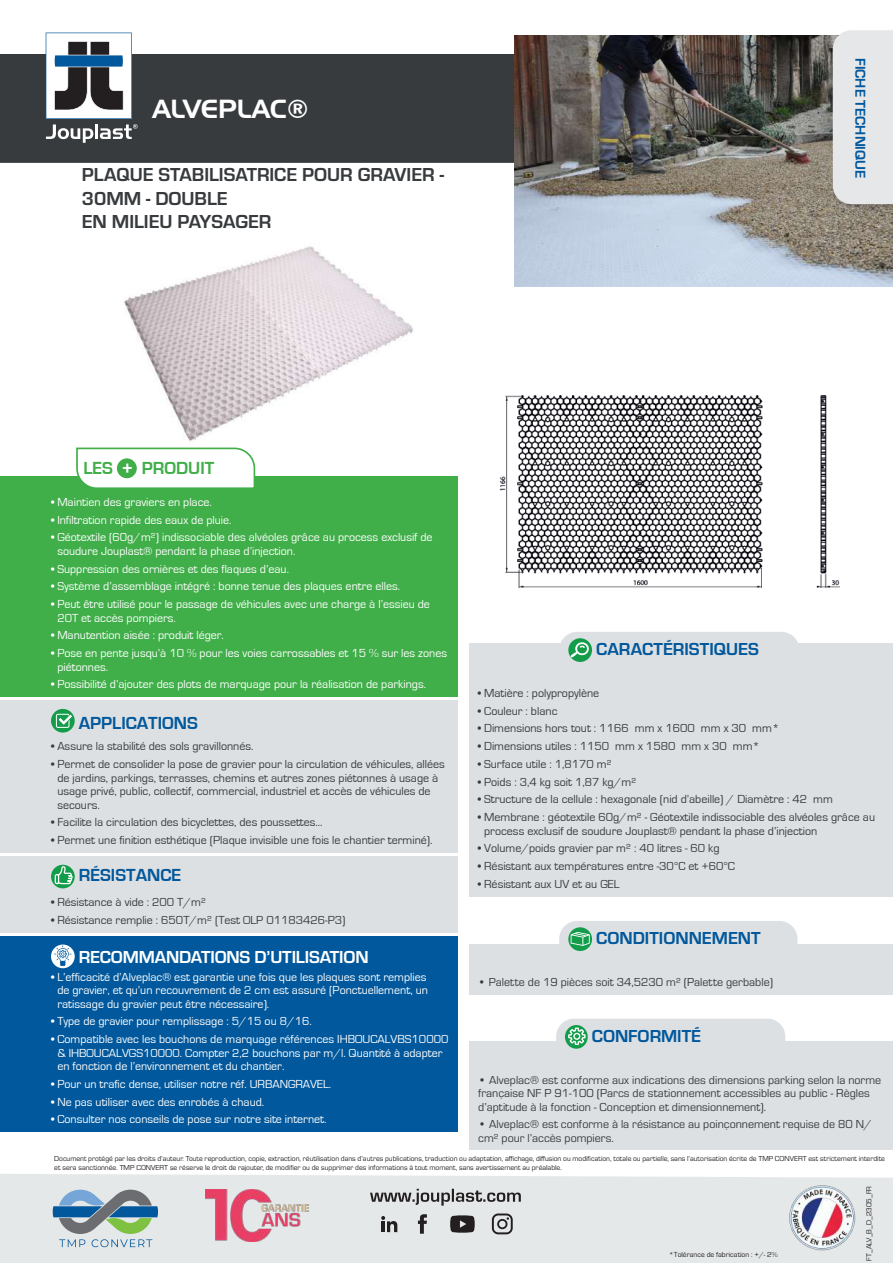
<style>
.page{position:relative;width:893px;height:1263px;background:#fff}
.page>*{position:absolute;margin:0;border:0;box-sizing:border-box;transform-origin:0 0}
.t1{font:25.5px "Handel Gothic BT";color:#fff}
.t2{font:700 19.5px/23.4px "Eurostile";color:#373b3d}
.t3{font:700 18px "Eurostile";color:#01589c}
.t4{font:700 18px "Eurostile";letter-spacing:-.01em;color:#fff}
.t5{font:700 18px "Eurostile";color:#01589c}
.t6{font:700 18px "Eurostile";color:#40ae49}
.t7{font:700 14.7px "Eurostile";color:#01589c}
.t8{font:12px/13.5px "Eurostile";color:#fff}
.t9{font:12px/13.5px "Eurostile";color:#373b3d}
.t10{font:12px/13.5px "Eurostile";color:#373b3d}
.t11{font:7.5px/9px "Eurostile";color:#231f20}
.t12{font:7.5px "Eurostile";color:#231f20}
.s1{color:#fff}
</style>
<div class="page">
<div style="left:0;top:1174px;width:893px;height:89px;background:#e5e8e9"></div>
<div style="left:0;top:54px;width:514px;height:109px;background:#373b3d"></div>
<svg style="left:53px;top:1189px;width:105px;height:58px;background:#96afb7"></svg>
<img style="left:789px;top:1184px;width:66px;height:66px">
<img style="left:205px;top:1190px;width:103px;height:52px">
<svg style="left:370px;top:1189px;width:151px;height:16px;background:#aaabac"></svg>
<svg style="left:450px;top:1215px;width:25px;height:18px"></svg>
<svg style="left:381px;top:1216px;width:16px;height:16px"></svg>
<svg style="left:418px;top:1214px;width:9px;height:20px"></svg>
<svg style="left:492px;top:1213px;width:21px;height:21px"></svg>
<div style="left:469px;top:944px;width:424px;height:50px;background:#dde0e2"></div>
<div style="left:559px;top:921px;width:238px;height:41px;background:#dde0e2;border-radius:18px"></div>
<svg style="left:568px;top:927px;width:24px;height:24px"></svg>
<svg style="left:571px;top:932px;width:19px;height:14px"></svg>
<div style="left:469px;top:643px;width:424px;height:253px;background:#dde0e2"></div>
<div style="left:559px;top:632px;width:240px;height:41px;background:#dde0e2;border-radius:18px"></div>
<svg style="left:568px;top:638px;width:24px;height:24px"></svg>
<svg style="left:571px;top:642px;width:18px;height:16px"></svg>
<img style="left:514px;top:35px;width:379px;height:251px">
<div style="left:830px;top:29px;width:63px;height:184px;background:#231f20;opacity:.15"></div>
<div style="left:833px;top:30px;width:60px;height:174px;background:#e6e7e9"></div>
<img style="left:499px;top:395px;width:340px;height:192px">
<svg style="left:46px;top:33px;width:92px;height:110px"></svg>
<div style="left:0;top:476px;width:458px;height:221px;background:#40ae49"></div>
<div style="left:0;top:700px;width:458px;height:153px;background:#dde0e2"></div>
<svg style="left:51px;top:709px;width:24px;height:24px"></svg>
<svg style="left:56px;top:714px;width:16px;height:14px"></svg>
<div style="left:0;top:856px;width:458px;height:76px;background:#dde0e2"></div>
<div style="left:51px;top:865px;width:24px;height:23px;background:#139d4a;border-radius:50%"></div>
<svg style="left:54px;top:864px;width:19px;height:21px"></svg>
<div style="left:0;top:936px;width:458px;height:196px;background:#01589c"></div>
<svg style="left:51px;top:944px;width:24px;height:24px"></svg>
<svg style="left:54px;top:945px;width:17px;height:21px"></svg>
<img style="left:124px;top:246px;width:289px;height:195px">
<svg style="left:76px;top:447px;width:180px;height:41px"></svg>
<div style="left:117px;top:458px;width:20px;height:20px;background:#40ae49;border-radius:50%"></div>
<div style="left:470px;top:1041px;width:423px;height:109px;background:#dde0e2"></div>
<div style="left:556px;top:1019px;width:229px;height:41px;background:#dde0e2;border-radius:18px"></div>
<svg style="left:565px;top:1025px;width:23px;height:24px"></svg>
<svg style="left:568px;top:1027px;width:18px;height:18px"></svg>
<h1 class="t1" style="left:152px;top:94px;width:157px">ALVEPLAC®</h1>
<h2 class="t2" style="left:82px;top:162px;width:364px">PLAQUE STABILISATRICE POUR GRAVIER -<br>30MM - DOUBLE<br>EN MILIEU PAYSAGER</h2>
<p class="t7" style="left:871px;top:58px;width:122px;rotate:90deg">FICHE TECHNIQUE</p>
<h3 class="t6" style="left:83px;top:459px;width:132px">LES <span class="s1">+</span> PRODUIT</h3>
<p class="t8" style="left:51px;top:495px;width:162px">• Maintien des graviers en place.</p>
<p class="t8" style="left:51px;top:513px;width:182px">• Infiltration rapide des eaux de pluie.</p>
<p class="t8" style="left:57px;top:531px;width:377px;text-indent:-6px">• Géotextile (60g/m²) indissociable des alvéoles grâce au process exclusif de soudure Jouplast® pendant la phase d’injection.</p>
<p class="t8" style="left:51px;top:562px;width:240px">• Suppression des ornières et des flaques d’eau.</p>
<p class="t8" style="left:51px;top:580px;width:351px">• Système d’assemblage intégré : bonne tenue des plaques entre elles.</p>
<p class="t8" style="left:57px;top:597px;width:374px;text-indent:-6px">• Peut être utilisé pour le passage de véhicules avec une charge à l’essieu de<br>20T et accès pompiers.</p>
<p class="t8" style="left:51px;top:629px;width:174px">• Manutention aisée : produit léger.</p>
<p class="t8" style="left:57px;top:647px;width:391px;text-indent:-6px">• Pose en pente jusqu’à 10 % pour les voies carrossables et 15 % sur les zones piétonnes.</p>
<p class="t8" style="left:51px;top:678px;width:376px">• Possibilité d’ajouter des plots de marquage pour la réalisation de parkings.</p>
<h3 class="t5" style="left:79px;top:713px;width:121px">APPLICATIONS</h3>
<p class="t9" style="left:51px;top:740px;width:204px">• Assure la stabilité des sols gravillonnés.</p>
<p class="t9" style="left:57px;top:758px;width:389px;text-indent:-6px">• Permet de consolider la pose de gravier pour la circulation de véhicules, allées de jardins, parkings, terrasses, chemins et autres zones piétonnes à usage à usage privé, public, collectif, commercial, industriel et accès de véhicules de secours.</p>
<p class="t9" style="left:51px;top:816px;width:273px">• Facilite la circulation des bicyclettes, des poussettes...</p>
<p class="t9" style="left:51px;top:834px;width:383px">• Permet une finition esthétique (Plaque invisible une fois le chantier terminé).</p>
<h3 class="t5" style="left:79px;top:866px;width:104px">RÉSISTANCE</h3>
<p class="t9" style="left:51px;top:896px;width:156px">• Résistance à vide : 200 T/m²</p>
<p class="t9" style="left:51px;top:913px;width:296px">• Résistance remplie : 650T/m² (Test OLP 01183426-P3)</p>
<h3 class="t4" style="left:79px;top:944px;width:291px">RECOMMANDATIONS D’UTILISATION</h3>
<p class="t8" style="left:57px;top:970px;width:372px;text-indent:-6px">• L’efficacité d’Alveplac® est garantie une fois que les plaques sont remplies de gravier, et qu’un recouvrement de 2 cm est assuré (Ponctuellement, un ratissage du gravier peut être nécessaire).</p>
<p class="t8" style="left:51px;top:1015px;width:262px">• Type de gravier pour remplissage : 5/15 ou 8/16.</p>
<p class="t8" style="left:57px;top:1033px;width:393px;text-indent:-6px">• Compatible avec les bouchons de marquage références IHBOUCALVBS10000 &amp; IHBOUCALVGS10000. Compter 2,2 bouchons par m/l. Quantité à adapter en fonction de l’environnement et du chantier.</p>
<p class="t8" style="left:51px;top:1077px;width:282px">• Pour un trafic dense, utiliser notre réf. URBANGRAVEL.</p>
<p class="t8" style="left:51px;top:1095px;width:215px">• Ne pas utiliser avec des enrobés à chaud.</p>
<p class="t8" style="left:51px;top:1113px;width:277px">• Consulter nos conseils de pose sur notre site internet.</p>
<h3 class="t3" style="left:596px;top:636px;width:164px">CARACTÉRISTIQUES</h3>
<p class="t9" style="left:478px;top:686px;width:123px">• Matière : polypropylène</p>
<p class="t9" style="left:478px;top:704px;width:81px">• Couleur : blanc</p>
<p class="t9" style="left:478px;top:722px;width:303px">• Dimensions hors tout : 1166 mm x 1600 mm x 30 mm*</p>
<p class="t9" style="left:478px;top:740px;width:284px">• Dimensions utiles : 1150 mm x 1580 mm x 30 mm*</p>
<p class="t9" style="left:478px;top:757px;width:135px">• Surface utile : 1,8170 m²</p>
<p class="t9" style="left:478px;top:775px;width:160px">• Poids : 3,4 kg soit 1,87 kg/m²</p>
<p class="t9" style="left:478px;top:793px;width:357px">• Structure de la cellule : hexagonale (nid d’abeille) / Diamètre : 42 mm</p>
<p class="t9" style="left:484px;top:811px;width:392px;text-indent:-6px">• Membrane : géotextile 60g/m² - Géotextile indissociable des alvéoles grâce au process exclusif de soudure Jouplast® pendant la phase d’injection</p>
<p class="t9" style="left:478px;top:842px;width:243px">• Volume/poids gravier par m² : 40 litres - 60 kg</p>
<p class="t9" style="left:478px;top:860px;width:259px">• Résistant aux températures entre -30°C et +60°C</p>
<p class="t9" style="left:478px;top:877px;width:143px">• Résistant aux UV et au GEL</p>
<h3 class="t3" style="left:596px;top:925px;width:166px">CONDITIONNEMENT</h3>
<p class="t10" style="left:478px;top:974px;width:297px">• Palette de 19 pièces soit 34,5230 m² (Palette gerbable)</p>
<h3 class="t3" style="left:592px;top:1023px;width:111px">CONFORMITÉ</h3>
<p class="t10" style="left:478px;top:1072px;width:404px">• Alveplac® est conforme aux indications des dimensions parking selon la norme française NF P 91-100 (Parcs de stationnement accessibles au public - Règles d’aptitude à la fonction - Conception et dimensionnement).</p>
<p class="t10" style="left:478px;top:1117px;width:395px">• Alveplac® est conforme à la résistance au poinçonnement requise de 80 N/ cm² pour l’accès pompiers.</p>
<p class="t11" style="left:54px;top:1154px;width:832px">Document protégé par les droits d’auteur. Toute reproduction, copie, extraction, réutilisation dans d’autres publications, traduction ou adaptation, affichage, diffusion ou modification, totale ou partielle, sans l’autorisation écrite de TMP CONVERT est strictement interdite et sera sanctionnée. TMP CONVERT se réserve le droit de rajouter, de modifier ou de supprimer des informations à tout moment, sans avertissement au préalable.</p>
<p class="t12" style="left:669px;top:1251px;width:110px">*Tolérance de fabrication : +/- 2%</p>
<p class="t11" style="left:864px;top:1261px;width:76px;rotate:-90deg">FT_ALV_B_D_2305_FR</p>
</div>
